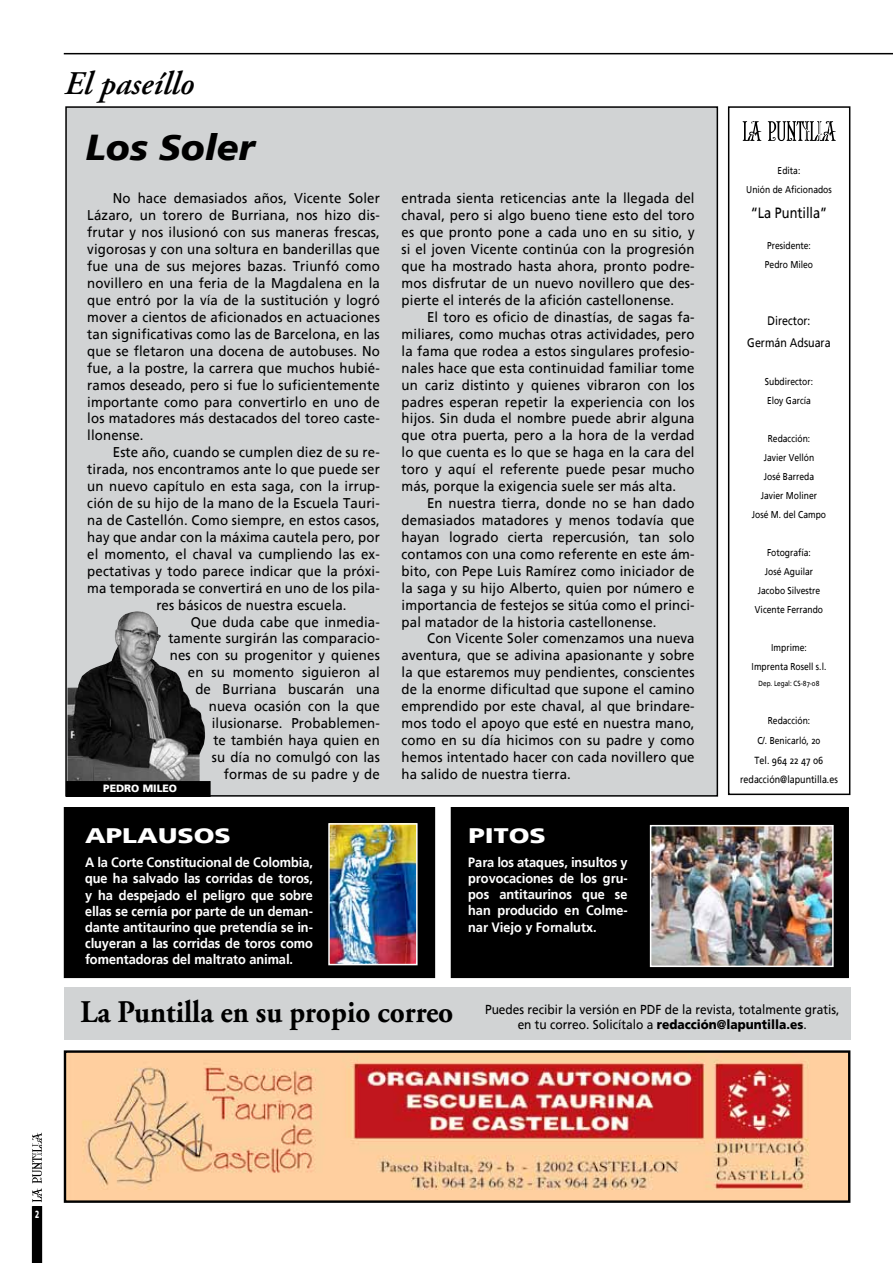
<style>
.page{position:relative;width:893px;height:1263px;background:#fff}
.page>*{position:absolute;margin:0;border:0;box-sizing:border-box;transform-origin:0 0}
.t1{font:italic 900 36px "Frutiger";color:#000}
.t2{font:italic 600 33px "Adobe Garamond Pro";color:#000}
.t3{font:700 31.5px "Adobe Garamond Pro";color:#000;scale:.93 1}
.t4{font:900 21px "Frutiger";color:#fff;scale:1.28 1}
.t5{font:14.85px "Frutiger Linotype";color:#000;scale:.86 1}
.t6{font:14.1px/17px "Frutiger";letter-spacing:.01em;color:#000;text-align:justify;scale:.94 1}
.t7{font:700 13.5px/16.2px "Frutiger Linotype";color:#fff;text-align:justify;scale:.94 1}
.t8{font:13.05px/15.6px "Frutiger";color:#000;text-align:center;scale:.92 1}
.t9{font:12.3px/22px "Frutiger Linotype";color:#000;text-align:center;scale:.86 1}
.t10{font:900 10.5px "Frutiger";color:#fff}
.t11{font:900 10.5px "Frutiger";color:#fff;scale:.65 1}
.t12{font:10.35px/19.6px "Frutiger Linotype";color:#000;text-align:center;scale:.86 1}
.t13{font:9.9px/19px "Frutiger Linotype";color:#000;text-align:center;scale:.86 1}
.t14{font:7.35px "Frutiger Linotype";color:#000;scale:.86 1}
.s1{font-weight:900}
</style>
<div class="page">
<hr style="left:64px;top:53px;width:829px;height:1px;background:#000">
<svg style="left:31px;top:1132px;width:12px;height:131px"></svg>
<div style="left:66px;top:107px;width:651px;height:689px;background:#d1d3d4"></div>
<div style="left:728px;top:106px;width:122px;height:689px;border:2px solid #000"></div>
<svg style="left:741px;top:108px;width:96px;height:33px"></svg>
<svg style="left:68px;top:611px;width:137px;height:170px"></svg>
<div style="left:67px;top:782px;width:143px;height:14px;background:#000"></div>
<div style="left:66px;top:781px;width:145px;height:16px;border:2px solid #000"></div>
<div style="left:64px;top:988px;width:786px;height:52px;background:#d1d3d4"></div>
<img style="left:67px;top:1053px;width:780px;height:147px">
<div style="left:64px;top:1050px;width:786px;height:153px;border:2px solid #000"></div>
<div style="left:65px;top:808px;width:369px;height:169px;background:#000"></div>
<div style="left:64px;top:807px;width:371px;height:171px;border:2px solid #000"></div>
<div style="left:451px;top:808px;width:397px;height:169px;background:#000"></div>
<div style="left:451px;top:807px;width:398px;height:171px;border:2px solid #000"></div>
<img style="left:331px;top:826px;width:84px;height:136px">
<div style="left:328px;top:823px;width:90px;height:142px;border:2px solid #fff"></div>
<img style="left:653px;top:828px;width:178px;height:136px">
<div style="left:650px;top:825px;width:184px;height:142px;border:2px solid #fff"></div>
<h2 class="t2" style="left:64px;top:65px;width:131px">El paseíllo</h2>
<h1 class="t1" style="left:86px;top:126px;width:171px">Los Soler</h1>
<p class="t6" style="left:87px;top:190px;width:313px;text-indent:26px">No hace demasiados años, Vicente Soler Lázaro, un torero de Burriana, nos hizo dis&shy;frutar y nos ilusionó con sus maneras frescas, vigorosas y con una soltura en banderillas que fue una de sus mejores bazas. Triunfó como novillero en una feria de la Magdalena en la que entró por la vía de la sustitución y logró mover a cientos de aficionados en actuaciones tan significativas como las de Barcelona, en las que se fletaron una docena de autobuses. No fue, a la postre, la carrera que muchos hubié&shy;ramos deseado, pero si fue lo suficientemente importante como para convertirlo en uno de los matadores más destacados del toreo caste&shy;llonense.</p>
<p class="t6" style="left:113px;top:444px;width:286px">Este año, cuando se cumplen diez de su re-</p>
<p class="t6" style="left:87px;top:461px;width:313px">tirada, nos encontramos ante lo que puede ser</p>
<p class="t6" style="left:87px;top:478px;width:313px">un nuevo capítulo en esta saga, con la irrup-</p>
<p class="t6" style="left:87px;top:495px;width:313px">ción de su hijo de la mano de la Escuela Tauri-</p>
<p class="t6" style="left:87px;top:512px;width:313px">na de Castellón. Como siempre, en estos casos,</p>
<p class="t6" style="left:87px;top:528px;width:313px">hay que andar con la máxima cautela pero, por</p>
<p class="t6" style="left:87px;top:545px;width:313px">el momento, el chaval va cumpliendo las ex-</p>
<p class="t6" style="left:87px;top:562px;width:313px">pectativas y todo parece indicar que la próxi-</p>
<p class="t6" style="left:87px;top:579px;width:313px">ma temporada se convertirá en uno de los pila-</p>
<p class="t6" style="left:156px;top:596px;width:204px">res básicos de nuestra escuela.</p>
<p class="t6" style="left:191px;top:613px;width:203px">Que duda cabe que inmedia-</p>
<p class="t6" style="left:168px;top:630px;width:227px">tamente surgirán las comparacio-</p>
<p class="t6" style="left:170px;top:647px;width:225px">nes con su progenitor y quienes</p>
<p class="t6" style="left:188px;top:664px;width:206px">en su momento siguieron al</p>
<p class="t6" style="left:195px;top:681px;width:198px">de Burriana buscarán una</p>
<p class="t6" style="left:209px;top:698px;width:183px">nueva ocasión con la que</p>
<p class="t6" style="left:212px;top:715px;width:180px">ilusionarse. Probablemen-</p>
<p class="t6" style="left:213px;top:731px;width:179px">te también haya quien en</p>
<p class="t6" style="left:212px;top:748px;width:180px">su día no comulgó con las</p>
<p class="t6" style="left:224px;top:765px;width:167px">formas de su padre y de</p>
<p class="t10" style="left:103px;top:782px;width:75px">PEDRO MILEO</p>
<p class="t6" style="left:402px;top:190px;width:313px">entrada sienta reticencias ante la llegada del chaval, pero si algo bueno tiene esto del toro es que pronto pone a cada uno en su sitio, y si el joven Vicente continúa con la progresión que ha mostrado hasta ahora, pronto podre&shy;mos disfrutar de un nuevo novillero que des&shy;pierte el interés de la afición castellonense.</p>
<p class="t6" style="left:402px;top:308px;width:313px;text-indent:26px">El toro es oficio de dinastías, de sagas fa&shy;miliares, como muchas otras actividades, pero la fama que rodea a estos singulares profesio&shy;nales hace que esta continuidad familiar tome un cariz distinto y quienes vibraron con los padres esperan repetir la experiencia con los hijos. Sin duda el nombre puede abrir alguna que otra puerta, pero a la hora de la verdad lo que cuenta es lo que se haga en la cara del toro y aquí el referente puede pesar mucho más, porque la exigencia suele ser más alta.</p>
<p class="t6" style="left:402px;top:495px;width:313px;text-indent:26px">En nuestra tierra, donde no se han dado demasiados matadores y menos todavía que hayan logrado cierta repercusión, tan solo contamos con una como referente en este ám&shy;bito, con Pepe Luis Ramírez como iniciador de la saga y su hijo Alberto, quien por número e importancia de festejos se sitúa como el princi&shy;pal matador de la historia castellonense.</p>
<p class="t6" style="left:402px;top:630px;width:313px;text-indent:26px">Con Vicente Soler comenzamos una nueva aventura, que se adivina apasionante y sobre la que estaremos muy pendientes, conscientes de la enorme dificultad que supone el camino emprendido por este chaval, al que brindare&shy;mos todo el apoyo que esté en nuestra mano, como en su día hicimos con su padre y como hemos intentado hacer con cada novillero que ha salido de nuestra tierra.</p>
<h3 class="t4" style="left:85px;top:823px;width:31px">Apla</h3>
<h3 class="t4" style="left:158px;top:823px;width:30px">usos</h3>
<h3 class="t4" style="left:469px;top:823px;width:62px">PITOS</h3>
<p class="t7" style="left:85px;top:854px;width:244px">A la Corte Constitucional de Colombia, que ha salvado las corridas de toros, y ha despejado el peligro que sobre ellas se cernía por parte de un deman&shy;dante antitaurino que pretendía se in&shy;cluyeran a las corridas de toros como fomentadoras del maltrato animal.</p>
<p class="t7" style="left:468px;top:854px;width:171px">Para los ataques, insultos y provocaciones de los gru&shy;pos antitaurinos que se han producido en Colme&shy;nar Viejo y Fornalutx.</p>
<p class="t13" style="left:746px;top:161px;width:101px">Edita:<br>Unión de Aficionados</p>
<p class="t5" style="left:751px;top:204px;width:91px">“La Puntilla”</p>
<p class="t13" style="left:765px;top:236px;width:58px;text-align:left">Presidente:<br>Pedro Mileo</p>
<p class="t9" style="left:747px;top:309px;width:98px">Director:<br>Germán Adsuara</p>
<p class="t13" style="left:765px;top:372px;width:58px;text-align:left">Subdirector:<br>Eloy García</p>
<p class="t13" style="left:752px;top:429px;width:88px">Redacción:<br>Javier Vellón<br>José Barreda<br>Javier Moliner<br>José M. del Campo</p>
<p class="t13" style="left:755px;top:543px;width:81px">Fotografía:<br>José Aguilar<br>Jacobo Silvestre<br>Vicente Ferrando</p>
<p class="t13" style="left:752px;top:638px;width:88px">Imprime:<br>Imprenta Rosell s.l.</p>
<p class="t14" style="left:758px;top:679px;width:72px">Dep. Legal: CS-87-08</p>
<p class="t13" style="left:757px;top:711px;width:75px;line-height:19.5px">Redacción:<br>C/. Benicarló, 20</p>
<p class="t12" style="left:740px;top:750px;width:115px">Tel. 964 22 47 06 redacción@lapuntilla.es</p>
<h3 class="t3" style="left:80px;top:994px;width:403px">La Puntilla en su propio correo</h3>
<p class="t8" style="left:485px;top:1001px;width:387px">Puedes recibir la versión en PDF de la revista, totalmente gratis, en tu correo. Solicítalo a <span class="s1">redacción@lapuntilla.es</span>.</p>
<p class="t11" style="left:35px;top:1207px;width:8px">2</p>
</div>
